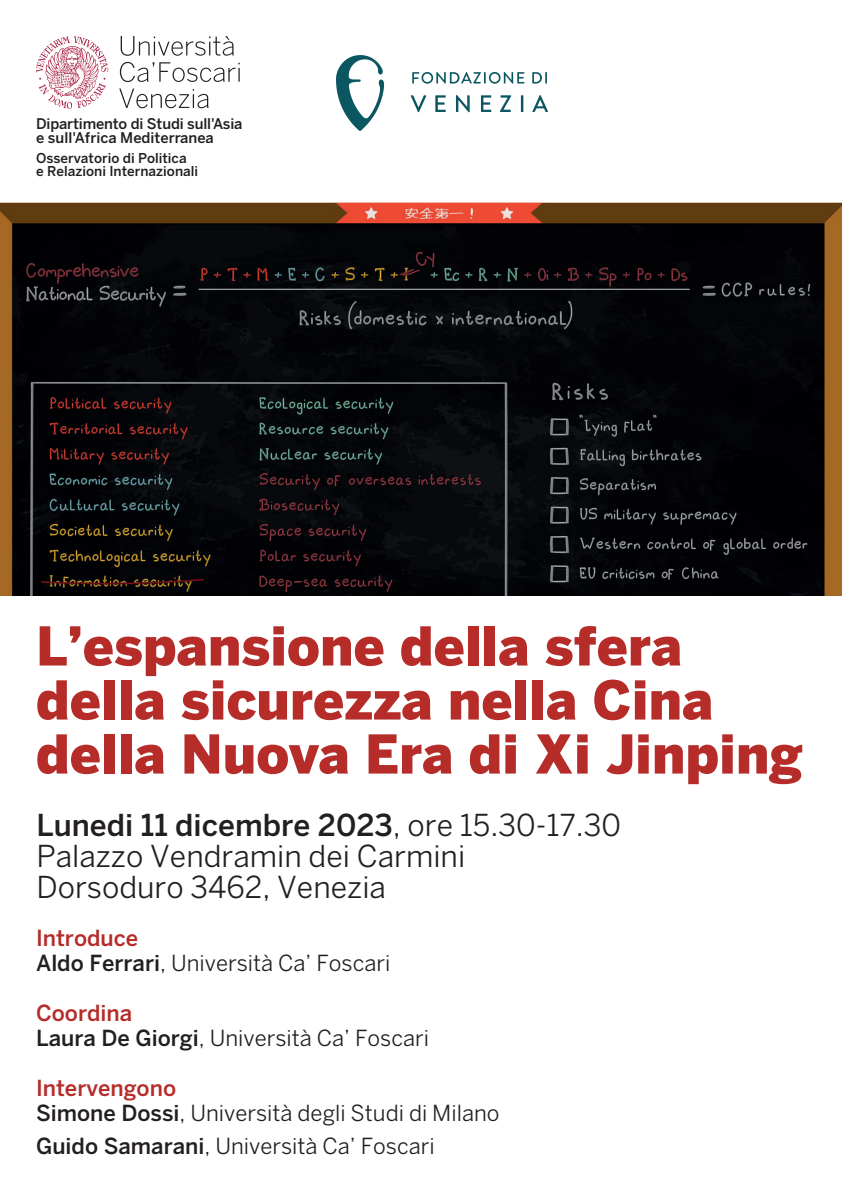
<style>
.page{position:relative;width:842px;height:1191px;background:#fff}
.page>*{position:absolute;margin:0;border:0;box-sizing:border-box;transform-origin:0 0}
.t1{font:900 53px/54px "Benton Sans";color:#b52c29}
.t2{font:30px/31px "Benton Sans";color:#231f20}
.t3{font:22px/25px "Benton Sans";color:#231f20}
.t4{font:500 14.6px/14.6px "Benton Sans";letter-spacing:-.01em;color:#231f20}
.t5{font:500 13.5px/13.8px "Benton Sans";color:#231f20}
.s1{font-weight:500}
.s2{font-weight:500;color:#b52c29}
</style>
<div class="page">
<svg style="left:119px;top:88px;width:90px;height:20px"></svg>
<svg style="left:120px;top:62px;width:120px;height:20px"></svg>
<svg style="left:121px;top:36px;width:113px;height:20px"></svg>
<svg style="left:36px;top:36px;width:72px;height:73px"></svg>
<img style="left:0;top:202px;width:842px;height:393px">
<img style="left:337px;top:56px;width:211px;height:75px">
<p class="t4" style="left:36px;top:116px;width:208px">Dipartimento di Studi sull'Asia e sull'Africa Mediterranea</p>
<p class="t5" style="left:36px;top:151px;width:164px">Osservatorio di Politica<br>e Relazioni Internazionali</p>
<h1 class="t1" style="left:36px;top:618px;width:768px">L’espansione della sfera della sicurezza nella Cina della Nuova Era di Xi Jinping</h1>
<h2 class="t2" style="left:36px;top:809px;width:586px"><span class="s1">Lunedi 11 dicembre 2023</span>, ore 15.30-17.30<br>Palazzo Vendramin dei Carmini<br>Dorsoduro 3462, Venezia</h2>
<p class="t3" style="left:36px;top:925px;width:356px"><span class="s2">Introduce<br></span><span class="s1">Aldo Ferrari</span>, Università Ca’ Foscari</p>
<p class="t3" style="left:36px;top:1000px;width:395px"><span class="s2">Coordina<br></span><span class="s1">Laura De Giorgi</span>, Università Ca’ Foscari</p>
<p class="t3" style="left:36px;top:1075px;width:465px"><span class="s2">Intervengono<br></span><span class="s1">Simone Dossi</span>, Università degli Studi di Milano</p>
<p class="t3" style="left:36px;top:1133px;width:400px"><span class="s1">Guido Samarani</span>, Università Ca’ Foscari</p>
</div>
